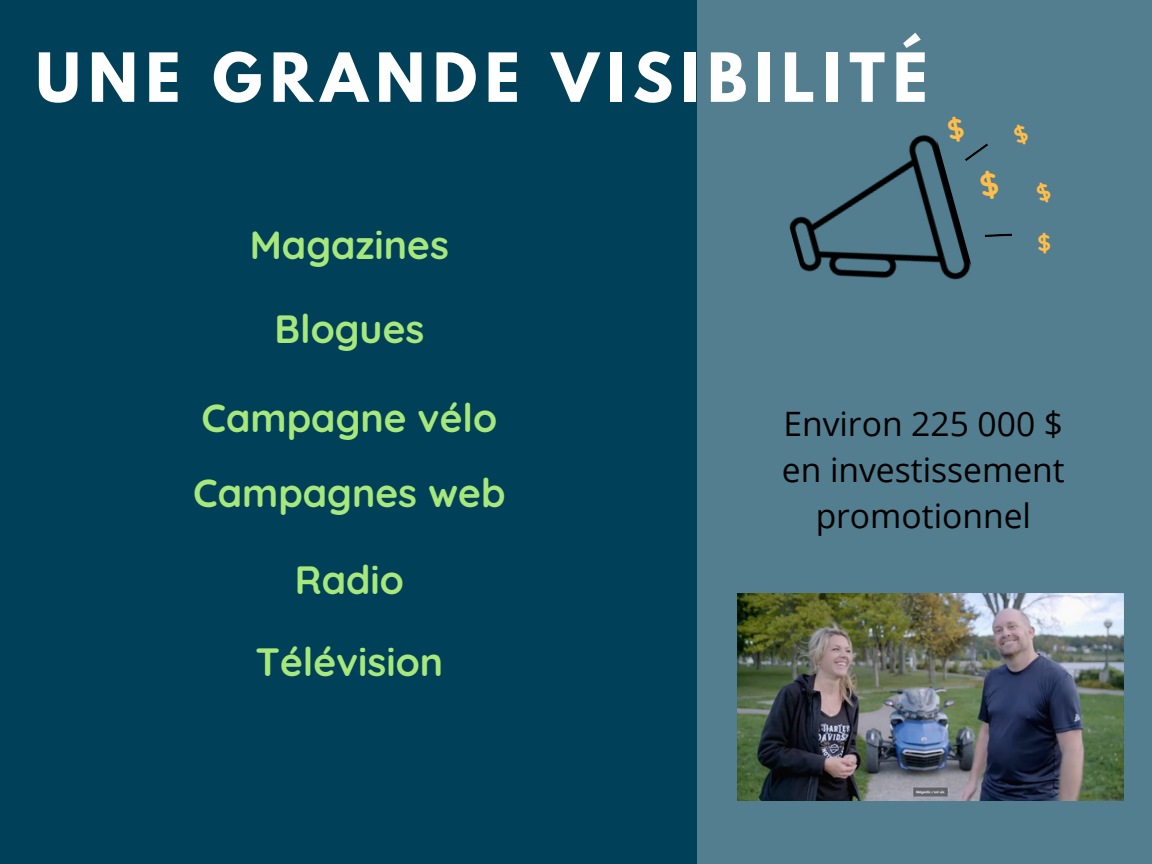
<style>
.page{position:relative;width:1152px;height:864px;background:#fff}
.page>*{position:absolute;margin:0;border:0;box-sizing:border-box;transform-origin:0 0}
.t1{font:700 60px "League Spartan";letter-spacing:.13em;color:#fff}
.t2{font:700 39.3px/74.8px "Quicksand";color:#a8e87b}
.t3{font:33.6px/46.2px "Open Sans";color:#000;text-align:center}
</style>
<div class="page">
<div style="left:680px;top:0;width:472px;height:864px;background:#537e8f"></div>
<div style="left:0;top:0;width:697px;height:864px;background:#004159"></div>
<img style="left:789px;top:135px;width:183px;height:145px">
<svg style="left:985px;top:234px;width:27px;height:3px"></svg>
<img style="left:738px;top:593px;width:385px;height:207px">
<svg style="left:946px;top:135px;width:42px;height:26px"></svg>
<h1 class="t1" style="left:36px;top:48px;width:893px">UNE GRANDE VISIBILITÉ</h1>
<p class="t2" style="left:250px;top:207px;width:201px">Magazines</p>
<p class="t2" style="left:274px;top:291px;width:151px">Blogues</p>
<p class="t2" style="left:193px;top:380px;width:314px">Campagne vélo<br>Campagnes web</p>
<p class="t2" style="left:256px;top:538px;width:189px;line-height:82.5px;text-align:center">Radio<br>Télévision</p>
<p class="t3" style="left:782px;top:399px;width:284px">Environ 225 000 $ en investissement promotionnel</p>
</div>
